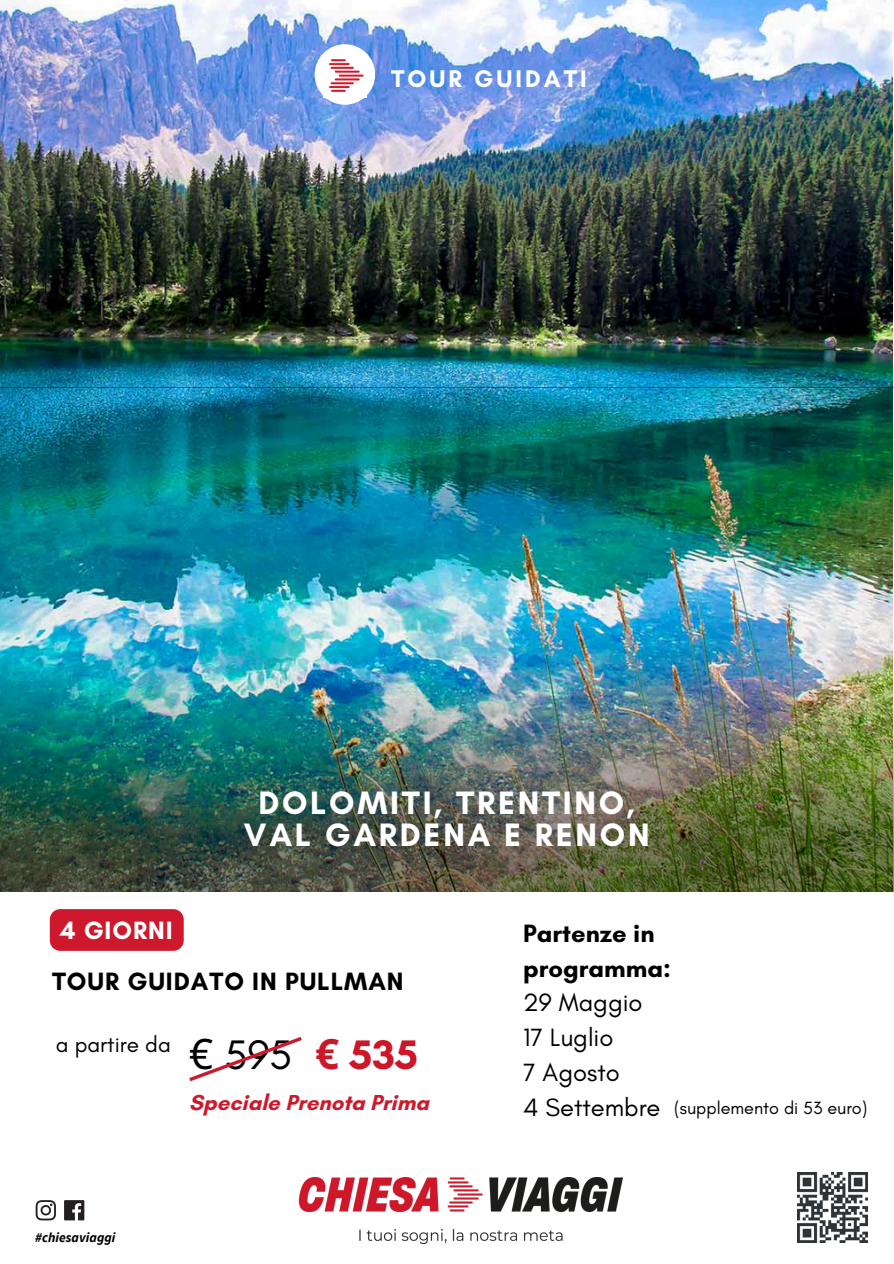
<style>
.page{position:relative;width:894px;height:1264px;background:#fff}
.page>*{position:absolute;margin:0;border:0;box-sizing:border-box;transform-origin:0 0}
.t1{font:42px "Glacial Indifference";color:#000}
.t2{font:700 33px/32.7px "Glacial Indifference";letter-spacing:.085em;color:#fff;text-align:center}
.t3{font:25.5px/34.8px "Glacial Indifference";color:#000}
.t4{font:700 25.5px "Glacial Indifference";letter-spacing:.035em;color:#000}
.t5{font:700 25.5px "Glacial Indifference";letter-spacing:.035em;color:#fff}
.t6{font:700 24.6px "Glacial Indifference";letter-spacing:.125em;color:#fff}
.t7{font:22.5px "Glacial Indifference";color:#000}
.t8{font:700 22.05px "Glacial Indifference";color:#ce192c}
.t9{font:18px "Glacial Indifference";color:#000}
.t10{font:italic 700 13.5px "Source Sans Pro";letter-spacing:.005em;color:#000}
.s1{font-weight:700}
.s2{font-family:"Noto Sans"}
.s3{font-family:"Noto Sans";font-weight:700;color:#cd1729}
.s4{font-weight:700;color:#cd1729}
</style>
<div class="page">
<img style="left:0;top:0;width:892px;height:387px">
<img style="left:0;top:387px;width:893px;height:504px">
<div style="left:314px;top:44px;width:61px;height:61px;background:#fff;border-radius:50%"></div>
<img style="left:329px;top:59px;width:35px;height:33px">
<img style="left:298px;top:1177px;width:324px;height:65px">
<img style="left:797px;top:1172px;width:70px;height:70px">
<img style="left:35px;top:1200px;width:50px;height:21px">
<div style="left:50px;top:909px;width:134px;height:41px;background:#ce192c"></div>
<svg style="left:189px;top:1037px;width:113px;height:45px"></svg>
<p class="t6" style="left:391px;top:63px;width:197px">TOUR GUIDATI</p>
<p class="t2" style="left:244px;top:785px;width:407px">DOLOMITI, TRENTINO,<br>VAL GARDENA E RENON</p>
<h3 class="t5" style="left:60px;top:914px;width:114px">4 GIORNI</h3>
<p class="t4" style="left:52px;top:965px;width:353px">TOUR GUIDATO IN PULLMAN</p>
<h3 class="t3" style="left:523px;top:915px;width:149px"><span class="s1">Partenze in programma:<br></span>29 Maggio<br>17 Luglio<br>7 Agosto<br>4 Settembre</h3>
<h4 class="t7" style="left:56px;top:1030px;width:117px">a partire da</h4>
<h3 class="t1" style="left:189px;top:1029px;width:230px"><span class="s2">€</span> 595 <span class="s3">€</span> <span class="s4">535</span></h3>
<h6 class="t8" style="left:189px;top:1089px;width:241px">Speciale Prenota Prima</h6>
<p class="t9" style="left:674px;top:1096px;width:194px">(supplemento di 53 euro)</p>
<h2 class="t10" style="left:35px;top:1228px;width:82px">#chiesaviaggi</h2>
</div>
